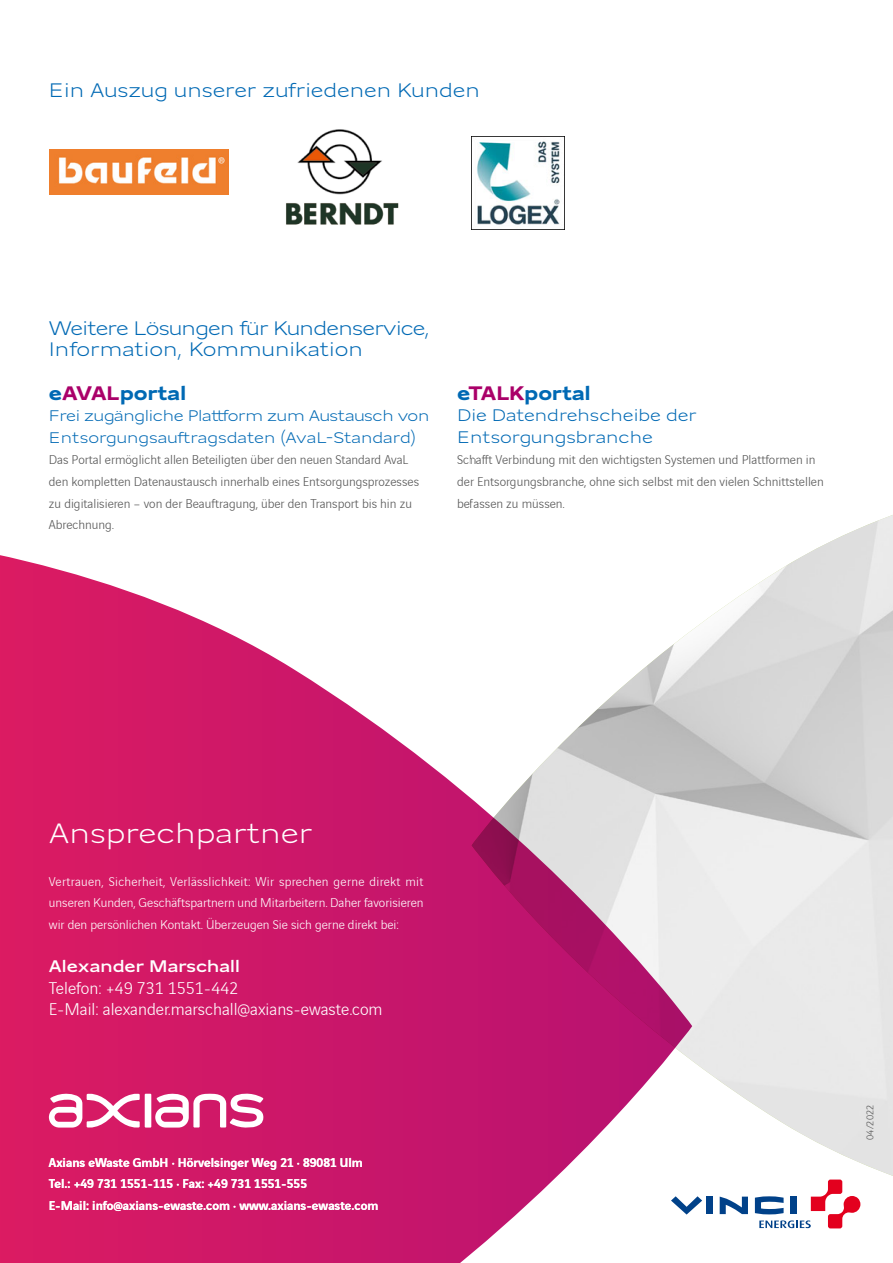
<style>
.page{position:relative;width:893px;height:1263px;background:#fff}
.page>*{position:absolute;margin:0;border:0;box-sizing:border-box;transform-origin:0 0}
.t1{font:300 30px "Vinci Sans Expanded";color:#fff}
.t2{font:300 21px/21.6px "Vinci Sans Expanded";letter-spacing:-.03em;color:#0069b4}
.t3{font:300 21px "Vinci Sans Expanded";letter-spacing:-.01em;color:#0069b4}
.t4{font:700 21px "Vinci Sans Expanded";color:#0069b4}
.t5{font:300 18px/21.6px "Vinci Sans";color:#fff}
.t6{font:300 18px/21.6px "Vinci Sans Expanded";color:#0069b4}
.t7{font:500 18px "Vinci Sans Expanded";color:#fff}
.t8{font:300 16.5px/21.6px "Vinci Sans Expanded";letter-spacing:-.02em;color:#0069b4}
.t9{font:300 13.5px/21.6px "Vinci Sans";color:#565656}
.t10{font:300 13.5px/21.6px "Vinci Sans";color:#fff;text-align:justify}
.t11{font:500 13.5px/21.6px "Vinci Sans";color:#fff}
.t12{font:300 10.5px "Vinci Sans";color:#565656}
.s1{color:#aa0069}
</style>
<div class="page">
<img style="left:286px;top:129px;width:113px;height:96px">
<svg style="left:0;top:555px;width:498px;height:708px;background:#d6387c"></svg>
<img style="left:49px;top:150px;width:179px;height:45px">
<img style="left:472px;top:136px;width:93px;height:93px">
<div style="left:145px;top:1094px;width:6px;height:33px;background:#fff"></div>
<svg style="left:49px;top:1091px;width:91px;height:39px"></svg>
<svg style="left:155px;top:1091px;width:109px;height:39px"></svg>
<svg style="left:472px;top:1176px;width:389px;height:55px"></svg>
<img style="left:472px;top:515px;width:421px;height:661px">
<div style="left:706px;top:1196px;width:7px;height:18px;background:#004189"></div>
<svg style="left:720px;top:1196px;width:28px;height:18px"></svg>
<svg style="left:671px;top:1196px;width:31px;height:18px"></svg>
<svg style="left:755px;top:1179px;width:105px;height:49px"></svg>
<h2 class="t3" style="left:49px;top:76px;width:432px">Ein Auszug unserer zufriedenen Kunden</h2>
<h2 class="t2" style="left:49px;top:316px;width:383px">Weitere Lösungen für Kundenservice,<br>Information, Kommunikation</h2>
<h2 class="t4" style="left:49px;top:377px;width:139px">e<span class="s1">AVAL</span>portal</h2>
<p class="t8" style="left:49px;top:404px;width:382px">Frei zugängliche Plattform zum Austausch von<br>Entsorgungsauftragsdaten (AvaL-Standard)</p>
<p class="t9" style="left:49px;top:448px;width:372px">Das Portal ermöglicht allen Beteiligten über den neuen Standard AvaL den kompletten Datenaustausch innerhalb eines Entsorgungsprozesses zu digitalisieren – von der Beauftragung, über den Transport bis hin zu Abrechnung.</p>
<h2 class="t4" style="left:457px;top:377px;width:135px">e<span class="s1">TALK</span>portal</h2>
<h3 class="t6" style="left:457px;top:403px;width:241px">Die Datendrehscheibe der<br>Entsorgungsbranche</h3>
<p class="t9" style="left:457px;top:448px;width:368px">Schafft Verbindung mit den wichtigsten Systemen und Plattformen in der Entsorgungsbranche, ohne sich selbst mit den vielen Schnittstellen befassen zu müssen.</p>
<h1 class="t1" style="left:49px;top:812px;width:265px">Ansprechpartner</h1>
<p class="t10" style="left:49px;top:869px;width:376px">Vertrauen, Sicherheit, Verlässlichkeit: Wir sprechen gerne direkt mit unseren Kunden, Geschäftspartnern und Mitarbeitern. Daher favorisieren wir den persönlichen Kontakt. Überzeugen Sie sich gerne direkt bei:</p>
<h3 class="t7" style="left:49px;top:953px;width:192px">Alexander Marschall</h3>
<h3 class="t5" style="left:49px;top:975px;width:335px">Telefon: +49 731 1551-442<br>E-Mail: alexander.marschall@axians-ewaste.com</h3>
<p class="t11" style="left:49px;top:1150px;width:331px">Axians eWaste GmbH · Hörvelsinger Weg 21 · 89081 Ulm<br>Tel.: +49 731 1551-115 · Fax: +49 731 1551-555<br>E-Mail: info@axians-ewaste.com · www.axians-ewaste.com</p>
<p class="t12" style="left:862px;top:1140px;width:37px;rotate:-90deg">04/2022</p>
</div>
